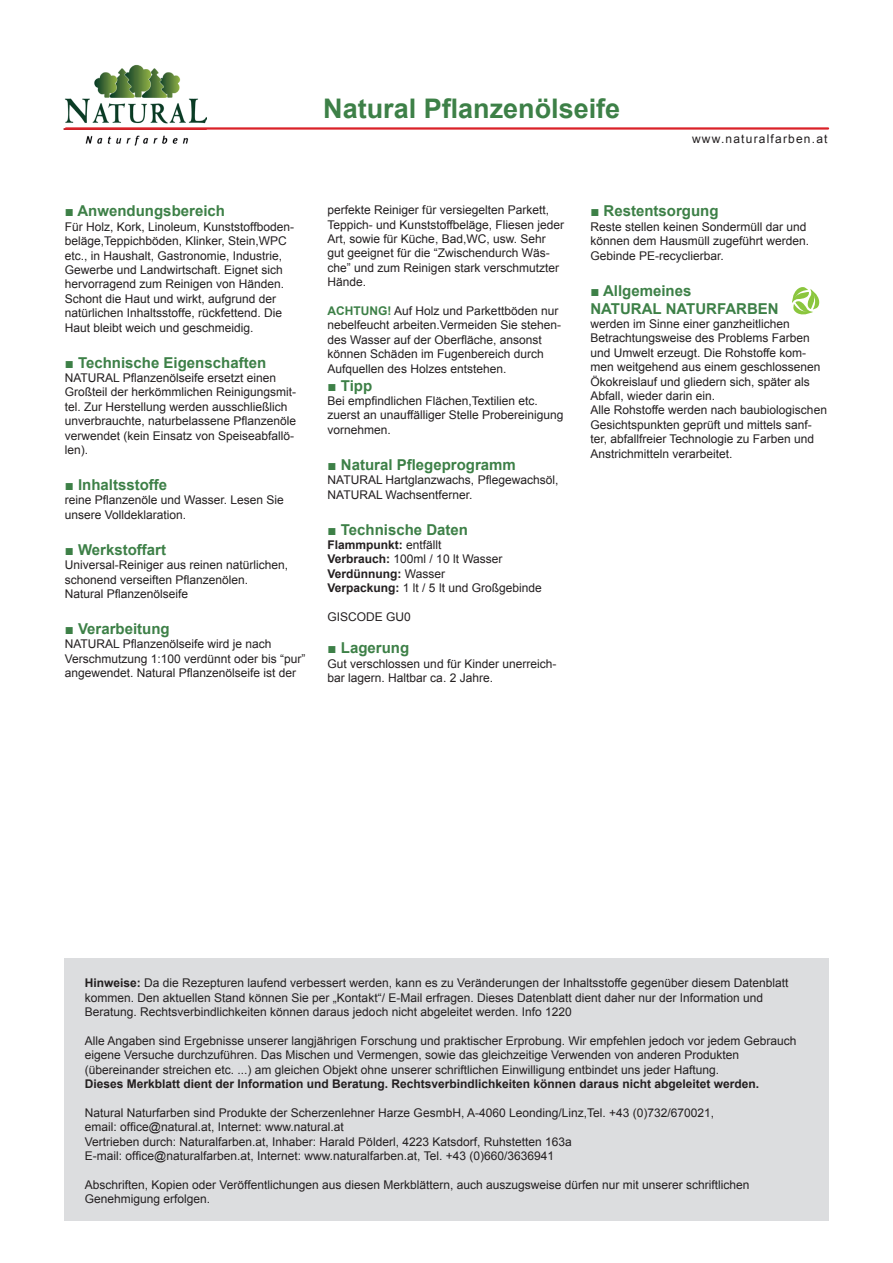
<style>
.page{position:relative;width:893px;height:1263px;background:#fff}
.page>*{position:absolute;margin:0;border:0;box-sizing:border-box;transform-origin:0 0}
.t1{font:700 27px "Arial";color:#3d8047}
.t2{font:700 15px/18px "Arial";color:#3d8047}
.t3{font:12px/14.4px "Arial";color:#231f20}
.t4{font:700 12px "Arial";color:#231f20}
.t5{font:12px "Arial";letter-spacing:.1em;color:#231f20}
.s1{font-weight:700;color:#3d8047}
.s2{font-weight:700}
</style>
<div class="page">
<div style="left:65px;top:958px;width:764px;height:262px;background:#dcdddf"></div>
<img style="left:64px;top:65px;width:142px;height:80px">
<hr style="left:66px;top:127px;width:762px;height:3px;background:#da2128">
<svg style="left:792px;top:287px;width:27px;height:28px"></svg>
<h1 class="t1" style="left:323px;top:91px;width:299px">Natural Pflanzenölseife</h1>
<p class="t5" style="left:692px;top:131px;width:137px">www.naturalfarben.at</p>
<p class="t2" style="left:65px;top:203px;width:162px">■ Anwendungsbereich</p>
<p class="t3" style="left:65px;top:219px;width:231px">Für Holz, Kork, Linoleum, Kunststoffboden&shy;beläge,Teppichböden, Klinker, Stein,WPC etc., in Haushalt, Gastronomie, Industrie, Gewerbe und Landwirtschaft. Eignet sich hervorragend zum Reinigen von Händen.<br>Schont die Haut und wirkt, aufgrund der natürlichen Inhaltsstoffe, rückfettend. Die Haut bleibt weich und geschmeidig.</p>
<p class="t2" style="left:65px;top:354px;width:203px">■ Technische Eigenschaften</p>
<p class="t3" style="left:65px;top:371px;width:233px">NATURAL Pflanzenölseife ersetzt einen Großteil der herkömmlichen Reinigungsmit&shy;tel. Zur Herstellung werden ausschließlich unverbrauchte, naturbelassene Pflanzenöle verwendet (kein Einsatz von Speiseabfallö&shy;len).</p>
<p class="t2" style="left:65px;top:476px;width:104px">■ Inhaltsstoffe</p>
<p class="t3" style="left:65px;top:493px;width:221px">reine Pflanzenöle und Wasser. Lesen Sie unsere Volldeklaration.</p>
<p class="t2" style="left:65px;top:541px;width:103px">■ Werkstoffart</p>
<p class="t3" style="left:65px;top:558px;width:225px">Universal-Reiniger aus reinen natürlichen, schonend verseiften Pflanzenölen.<br>Natural Pflanzenölseife</p>
<p class="t2" style="left:65px;top:620px;width:106px">■ Verarbeitung</p>
<p class="t3" style="left:65px;top:637px;width:242px">NATURAL Pflanzenölseife wird je nach<br>Verschmutzung 1:100 verdünnt oder bis “pur” angewendet. Natural Pflanzenölseife ist der</p>
<p class="t3" style="left:328px;top:203px;width:238px">perfekte Reiniger für versiegelten Parkett, Teppich- und Kunststoffbeläge, Fliesen jeder Art, sowie für Küche, Bad,WC, usw. Sehr gut geeignet für die “Zwischendurch Wäs&shy;che” und zum Reinigen stark verschmutzter Hände.</p>
<p class="t3" style="left:328px;top:304px;width:235px"><span class="s1">ACHTUNG!</span> Auf Holz und Parkettböden nur nebelfeucht arbeiten.Vermeiden Sie stehen&shy;des Wasser auf der Oberfläche, ansonst können Schäden im Fugenbereich durch Aufquellen des Holzes entstehen.</p>
<p class="t2" style="left:328px;top:377px;width:46px">■ Tipp</p>
<p class="t3" style="left:328px;top:394px;width:237px">Bei empfindlichen Flächen,Textilien etc. zuerst an unauffälliger Stelle Probereinigung vornehmen.</p>
<p class="t2" style="left:328px;top:456px;width:190px">■ Natural Pflegeprogramm</p>
<p class="t3" style="left:328px;top:473px;width:232px">NATURAL Hartglanzwachs, Pflegewachsöl,<br>NATURAL Wachsentferner.</p>
<p class="t2" style="left:328px;top:521px;width:142px">■ Technische Daten</p>
<p class="t3" style="left:328px;top:538px;width:216px"><span class="s2">Flammpunkt:</span> entfällt<br><span class="s2">Verbrauch:</span> 100ml / 10 lt Wasser<br><span class="s2">Verdünnung:</span> Wasser<br><span class="s2">Verpackung:</span> 1 lt / 5 lt und Großgebinde</p>
<p class="t3" style="left:328px;top:610px;width:85px">GISCODE GU0</p>
<p class="t2" style="left:328px;top:640px;width:83px">■ Lagerung</p>
<p class="t3" style="left:328px;top:656px;width:230px">Gut verschlossen und für Kinder unerreich&shy;bar lagern. Haltbar ca. 2 Jahre.</p>
<p class="t2" style="left:590px;top:203px;width:130px">■ Restentsorgung</p>
<p class="t3" style="left:590px;top:219px;width:220px">Reste stellen keinen Sondermüll dar und können dem Hausmüll zugeführt werden.<br>Gebinde PE-recyclierbar.</p>
<p class="t2" style="left:590px;top:282px;width:190px">■ Allgemeines<br>NATURAL NATURFARBEN</p>
<p class="t3" style="left:590px;top:317px;width:238px">werden im Sinne einer ganzheitlichen Betrachtungsweise des Problems Farben und Umwelt erzeugt. Die Rohstoffe kom&shy;men weitgehend aus einem geschlossenen Ökokreislauf und gliedern sich, später als Abfall, wieder darin ein.<br>Alle Rohstoffe werden nach baubiologischen Gesichtspunkten geprüft und mittels sanf&shy;ter, abfallfreier Technologie zu Farben und Anstrichmitteln verarbeitet.</p>
<p class="t3" style="left:85px;top:976px;width:705px"><span class="s2">Hinweise:</span> Da die Rezepturen laufend verbessert werden, kann es zu Veränderungen der Inhaltsstoffe gegenüber diesem Datenblatt kommen. Den aktuellen Stand können Sie per „Kontakt“/ E-Mail erfragen. Dieses Datenblatt dient daher nur der Information und<br>Beratung. Rechtsverbindlichkeiten können daraus jedoch nicht abgeleitet werden. Info 1220</p>
<p class="t3" style="left:85px;top:1034px;width:713px">Alle Angaben sind Ergebnisse unserer langjährigen Forschung und praktischer Erprobung. Wir empfehlen jedoch vor jedem Gebrauch eigene Versuche durchzuführen. Das Mischen und Vermengen, sowie das gleichzeitige Verwenden von anderen Produkten (übereinander streichen etc. ...) am gleichen Objekt ohne unserer schriftlichen Einwilligung entbindet uns jeder Haftung.</p>
<p class="t4" style="left:85px;top:1076px;width:676px">Dieses Merkblatt dient der Information und Beratung. Rechtsverbindlichkeiten können daraus nicht abgeleitet werden.</p>
<p class="t3" style="left:85px;top:1106px;width:631px">Natural Naturfarben sind Produkte der Scherzenlehner Harze GesmbH, A-4060 Leonding/Linz,Tel. +43 (0)732/670021, email: office@natural.at, Internet: www.natural.at<br>Vertrieben durch: Naturalfarben.at, Inhaber: Harald Pölderl, 4223 Katsdorf, Ruhstetten 163a<br>E-mail: office@naturalfarben.at, Internet: www.naturalfarben.at, Tel. +43 (0)660/3636941</p>
<p class="t3" style="left:85px;top:1178px;width:666px">Abschriften, Kopien oder Veröffentlichungen aus diesen Merkblättern, auch auszugsweise dürfen nur mit unserer schriftlichen<br>Genehmigung erfolgen.</p>
</div>
